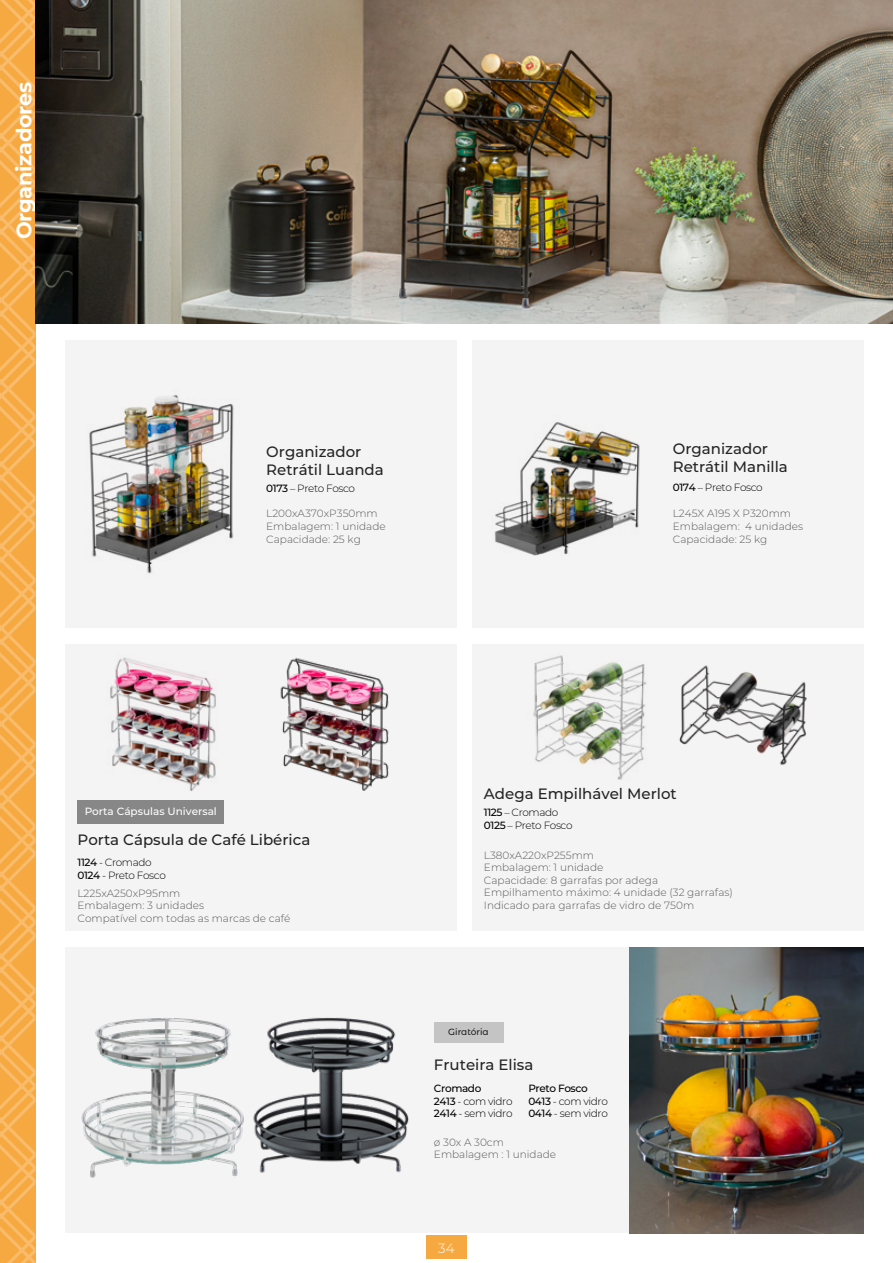
<style>
.page{position:relative;width:893px;height:1263px;background:#fff}
.page>*{position:absolute;margin:0;border:0;box-sizing:border-box;transform-origin:0 0}
.t1{font:700 21px "Montserrat";letter-spacing:-.02em;color:#fff}
.t2{font:500 15px/18px "Montserrat";color:#242424}
.t3{font:300 13.5px "Montserrat";color:#fff}
.t4{font:300 10.5px/12.6px "Montserrat";color:#5a5a5b}
.t5{font:300 10.5px/12.6px "Montserrat";letter-spacing:-.04em;color:#020203}
.t6{font:500 10.5px/12.6px "Montserrat";letter-spacing:-.04em;color:#020203}
.t7{font:500 10.5px "Montserrat";color:#fff}
.t8{font:500 9px "Montserrat Alternates";color:#212121}
.s1{font-weight:500}
.s2{font-weight:300}
</style>
<div class="page">
<div style="left:426px;top:1235px;width:41px;height:24px;background:#f7a941"></div>
<svg style="left:0;top:0;width:36px;height:1263px;background:#f5ad4d"></svg>
<div style="left:472px;top:644px;width:391px;height:287px;background:#f5f4f4"></div>
<div style="left:65px;top:947px;width:798px;height:286px;background:#f5f4f4"></div>
<img style="left:36px;top:0;width:857px;height:323px">
<img style="left:533px;top:655px;width:114px;height:125px">
<img style="left:679px;top:665px;width:128px;height:100px">
<div style="left:65px;top:340px;width:392px;height:287px;background:#f5f4f4"></div>
<div style="left:472px;top:340px;width:391px;height:287px;background:#f5f4f4"></div>
<div style="left:65px;top:644px;width:392px;height:287px;background:#f5f4f4"></div>
<img style="left:89px;top:395px;width:145px;height:179px">
<img style="left:494px;top:422px;width:146px;height:134px">
<img style="left:110px;top:657px;width:106px;height:134px">
<img style="left:81px;top:1018px;width:163px;height:160px">
<img style="left:253px;top:1017px;width:156px;height:156px">
<img style="left:629px;top:947px;width:234px;height:286px">
<div style="left:78px;top:800px;width:146px;height:23px;background:#878787"></div>
<div style="left:434px;top:1022px;width:69px;height:20px;background:#c4c4c4"></div>
<img style="left:280px;top:657px;width:109px;height:134px">
<h1 class="t1" style="left:9px;top:239px;width:158px;rotate:-90deg">Organizadores</h1>
<h2 class="t2" style="left:266px;top:442px;width:119px">Organizador<br>Retrátil Luanda</h2>
<h2 class="t2" style="left:673px;top:439px;width:117px">Organizador<br>Retrátil Manilla</h2>
<p class="t5" style="left:266px;top:482px;width:90px"><span class="s1">0173</span> – Preto Fosco</p>
<p class="t5" style="left:673px;top:480px;width:91px"><span class="s1">0174</span> – Preto Fosco</p>
<p class="t4" style="left:266px;top:507px;width:121px">L200xA370xP350mm<br>Embalagem: 1 unidade<br>Capacidade: 25 kg</p>
<p class="t4" style="left:673px;top:507px;width:132px">L245X A195 X P320mm<br>Embalagem: 4 unidades<br>Capacidade: 25 kg</p>
<p class="t7" style="left:85px;top:804px;width:134px">Porta Cápsulas Universal</p>
<h2 class="t2" style="left:78px;top:830px;width:234px">Porta Cápsula de Café Libérica</h2>
<p class="t5" style="left:78px;top:856px;width:90px"><span class="s1">1124</span> - Cromado<br><span class="s1">0124</span> - Preto Fosco</p>
<p class="t4" style="left:78px;top:886px;width:215px">L225xA250xP95mm<br>Embalagem: 3 unidades<br>Compatível com todas as marcas de café</p>
<h2 class="t2" style="left:484px;top:784px;width:194px">Adega Empilhável Merlot</h2>
<p class="t5" style="left:484px;top:806px;width:90px"><span class="s1">1125</span> – Cromado<br><span class="s1">0125</span> – Preto Fosco</p>
<p class="t4" style="left:484px;top:848px;width:250px">L380xA220xP255mm<br>Embalagem: 1 unidade<br>Capacidade: 8 garrafas por adega<br>Empilhamento máximo: 4 unidade (32 garrafas)<br>Indicado para garrafas de vidro de 750m</p>
<p class="t8" style="left:448px;top:1026px;width:42px">Giratória</p>
<h2 class="t2" style="left:434px;top:1055px;width:101px">Fruteira Elisa</h2>
<p class="t5" style="left:434px;top:1082px;width:80px"><span class="s1">Cromado<br>2413</span> - com vidro<br><span class="s1">2414</span> - sem vidro</p>
<p class="t6" style="left:528px;top:1081px;width:81px">Preto Fosco<br>0413 <span class="s2">- com vidro<br></span>0414 <span class="s2">- sem vidro</span></p>
<p class="t4" style="left:434px;top:1135px;width:124px">ø 30x A 30cm<br>Embalagem : 1 unidade</p>
<p class="t3" style="left:438px;top:1239px;width:18px">34</p>
</div>
